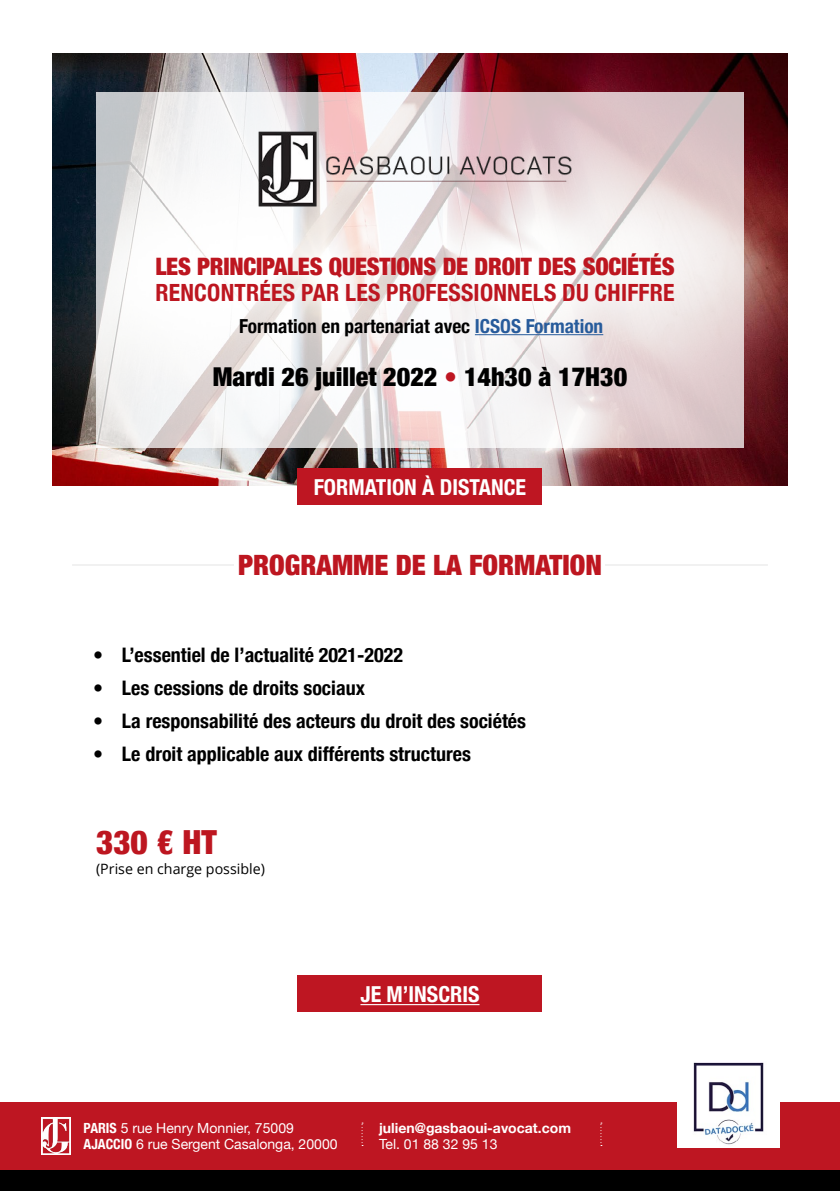
<style>
.page{position:relative;width:840px;height:1191px;background:#fff}
.page>*{position:absolute;margin:0;border:0;box-sizing:border-box;transform-origin:0 0}
.t1{font:900 condensed 33.2px "Helvetica Neue";color:#bd1620}
.t2{font:900 condensed 28px "Helvetica Neue";color:#bd1620}
.t3{font:900 condensed 26px "Helvetica Neue";color:#000}
.t4{font:900 condensed 24px "Helvetica Neue";letter-spacing:-.01em;color:#bd1620}
.t5{font:700 condensed 23.8px "Helvetica Neue";letter-spacing:.01em;color:#bd1620}
.t6{font:700 condensed 22px "Helvetica Neue";color:#fff}
.t7{font:700 condensed 20px "Helvetica Neue";color:#000}
.t8{font:700 condensed 19.4px "Helvetica Neue";color:#000}
.t9{font:14.2px "Open Sans";color:#000}
.t10{font:14px/16.8px "Helvetica Neue";color:#fff}
.t11{font:700 14px "Helvetica Neue";color:#fff}
.s1{color:#275b9b}
.s2{color:#be1622}
.s3{font-weight:700;font-stretch:condensed}
</style>
<div class="page">
<img style="left:52px;top:54px;width:735px;height:431px">
<svg style="left:96px;top:92px;width:647px;height:355px"></svg>
<img style="left:254px;top:124px;width:334px;height:90px">
<hr style="left:474px;top:334px;width:129px;height:1px;background:#275b9b">
<div style="left:297px;top:468px;width:245px;height:37px;background:#be1622"></div>
<div style="left:297px;top:975px;width:245px;height:37px;background:#be1622"></div>
<hr style="left:360px;top:1004px;width:119px;height:1px;background:#fff">
<div style="left:0;top:1101px;width:839px;height:71px;background:#be1622"></div>
<div style="left:0;top:1170px;width:839px;height:21px;background:#000"></div>
<svg style="left:361px;top:1122px;width:2px;height:24px"></svg>
<img style="left:42px;top:1117px;width:28px;height:37px">
<img style="left:677px;top:1062px;width:101px;height:85px">
<hr style="left:72px;top:564px;width:695px;height:2px;background:#ededed">
<div style="left:235px;top:548px;width:369px;height:34px;background:#fff"></div>
<p class="t4" style="left:155px;top:246px;width:520px">LES PRINCIPALES QUESTIONS DE DROIT DES SOCIÉTÉS</p>
<p class="t5" style="left:155px;top:272px;width:520px">RENCONTRÉES PAR LES PROFESSIONNELS DU CHIFFRE</p>
<p class="t8" style="left:239px;top:310px;width:365px">Formation en partenariat avec <span class="s1">ICSOS Formation</span></p>
<h3 class="t3" style="left:212px;top:355px;width:416px">Mardi 26 juillet 2022 <span class="s2">•</span> 14h30 à 17H30</h3>
<p class="t6" style="left:313px;top:469px;width:214px">FORMATION À DISTANCE</p>
<h2 class="t2" style="left:238px;top:542px;width:365px">PROGRAMME DE LA FORMATION</h2>
<p class="t7" style="left:93px;top:638px;width:311px">• L’essentiel de l’actualité 2021-2022</p>
<p class="t7" style="left:93px;top:671px;width:273px">• Les cessions de droits sociaux</p>
<p class="t7" style="left:93px;top:704px;width:434px">• La responsabilité des acteurs du droit des sociétés</p>
<p class="t7" style="left:93px;top:737px;width:379px">• Le droit applicable aux différents structures</p>
<h1 class="t1" style="left:96px;top:814px;width:122px">330 € HT</h1>
<p class="t9" style="left:96px;top:859px;width:170px">(Prise en charge possible)</p>
<p class="t6" style="left:360px;top:976px;width:120px">JE M’INSCRIS</p>
<p class="t10" style="left:84px;top:1120px;width:255px"><span class="s3">PARIS</span> 5 rue Henry Monnier, 75009<br><span class="s3">AJACCIO</span> 6 rue Sergent Casalonga, 20000</p>
<p class="t11" style="left:379px;top:1116px;width:193px">julien@gasbaoui-avocat.com</p>
<p class="t10" style="left:379px;top:1136px;width:120px">Tel. 01 88 32 95 13</p>
</div>
